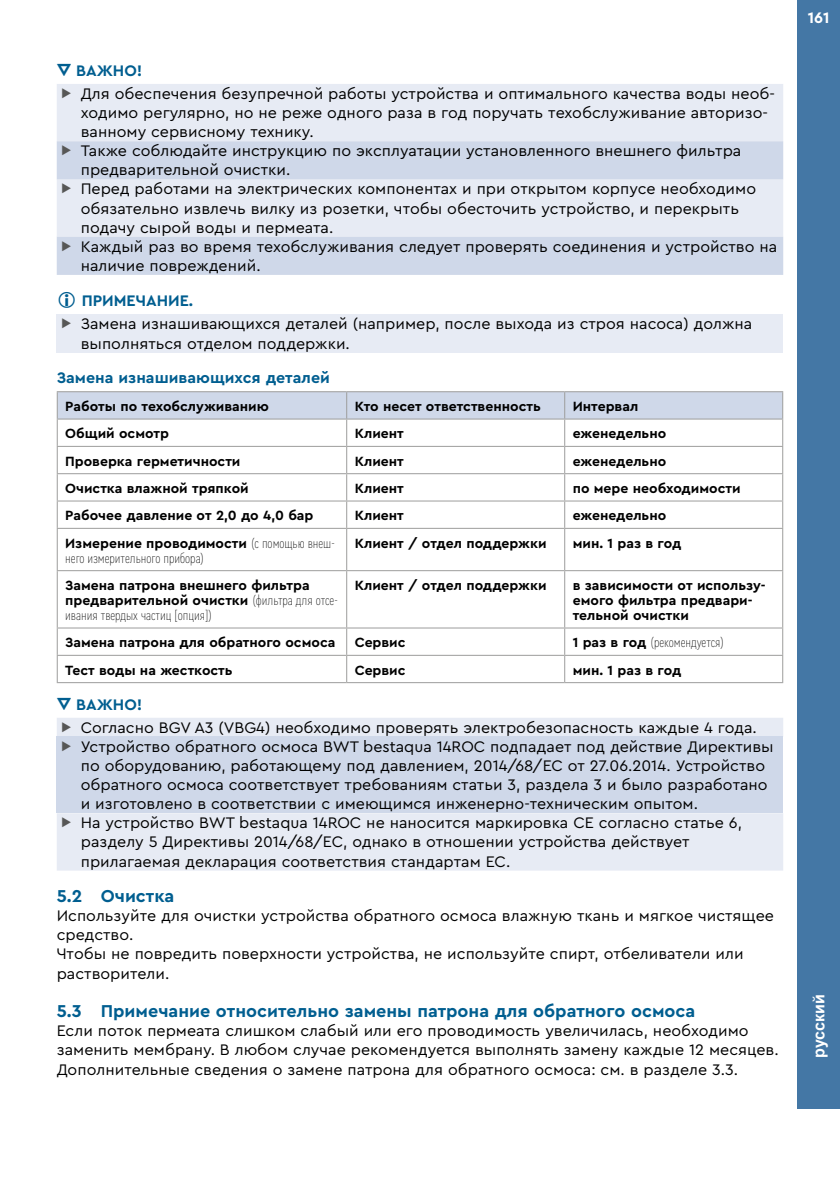
<style>
.page{position:relative;width:840px;height:1191px;background:#fff}
.page>*{position:absolute;margin:0;border:0;box-sizing:border-box;transform-origin:0 0}
.t1{font:700 18px "Cera PRO";color:#005e90}
.copy{font:16px/19.2px "Cera PRO";color:#000}
.copy_fett{font:700 16px "Cera PRO";color:#005e90}
.t2{font:700 16px "Arial";color:#fff}
.t3{font:700 16px "Cera PRO";color:#fff}
.Tabelle_bold_links{font:700 14px/15px "Cera PRO";color:#000}
.Tabelle_bold_links-2{font:100 14px/15px "Cera Condensed Pro";color:#000}
.s1{font-size:20px}
.s2{font-family:"Cera PRO";font-weight:700}
.s3{font-family:"Cera Condensed Pro";font-weight:100}
</style>
<div class="page">
<div style="left:797px;top:0;width:42px;height:1108px;background:#4477a5"></div>
<div style="left:57px;top:84px;width:725px;height:57px;background:#e7ebf4"></div>
<svg style="left:57px;top:141px;width:725px;height:134px;background:#d9e0ed"></svg>
<div style="left:57px;top:314px;width:725px;height:38px;background:#e7ebf4"></div>
<hr style="left:57px;top:391px;width:289px;height:1px;background:#9d9d9c">
<hr style="left:346px;top:391px;width:218px;height:1px;background:#9d9d9c">
<hr style="left:564px;top:391px;width:218px;height:1px;background:#9d9d9c">
<svg style="left:57px;top:392px;width:725px;height:136px"></svg>
<hr style="left:57px;top:528px;width:289px;height:1px;background:#9d9d9c">
<hr style="left:57px;top:529px;width:1px;height:41px;background:#9d9d9c">
<hr style="left:346px;top:528px;width:218px;height:1px;background:#9d9d9c">
<hr style="left:346px;top:529px;width:1px;height:41px;background:#9d9d9c">
<hr style="left:564px;top:528px;width:218px;height:1px;background:#9d9d9c">
<hr style="left:564px;top:529px;width:1px;height:41px;background:#9d9d9c">
<hr style="left:781px;top:529px;width:1px;height:41px;background:#9d9d9c">
<hr style="left:57px;top:570px;width:289px;height:1px;background:#9d9d9c">
<hr style="left:57px;top:571px;width:1px;height:56px;background:#9d9d9c">
<hr style="left:346px;top:570px;width:218px;height:1px;background:#9d9d9c">
<hr style="left:346px;top:571px;width:1px;height:56px;background:#9d9d9c">
<hr style="left:564px;top:570px;width:218px;height:1px;background:#9d9d9c">
<hr style="left:564px;top:571px;width:1px;height:56px;background:#9d9d9c">
<hr style="left:781px;top:571px;width:1px;height:56px;background:#9d9d9c">
<hr style="left:57px;top:627px;width:289px;height:1px;background:#9d9d9c">
<hr style="left:346px;top:627px;width:218px;height:1px;background:#9d9d9c">
<hr style="left:564px;top:627px;width:218px;height:1px;background:#9d9d9c">
<hr style="left:57px;top:655px;width:289px;height:1px;background:#9d9d9c">
<svg style="left:57px;top:628px;width:1px;height:54px"></svg>
<hr style="left:346px;top:655px;width:218px;height:1px;background:#9d9d9c">
<svg style="left:346px;top:628px;width:1px;height:54px"></svg>
<hr style="left:564px;top:655px;width:218px;height:1px;background:#9d9d9c">
<svg style="left:564px;top:628px;width:1px;height:54px"></svg>
<hr style="left:57px;top:682px;width:289px;height:1px;background:#9d9d9c">
<hr style="left:346px;top:682px;width:218px;height:1px;background:#9d9d9c">
<hr style="left:564px;top:682px;width:218px;height:1px;background:#9d9d9c">
<div style="left:57px;top:718px;width:725px;height:152px;background:#e7ebf4"></div>
<div style="left:57px;top:736px;width:725px;height:77px;background:#cfd8e9"></div>
<svg style="left:62px;top:88px;width:9px;height:10px"></svg>
<svg style="left:62px;top:145px;width:9px;height:10px"></svg>
<svg style="left:62px;top:183px;width:9px;height:11px"></svg>
<svg style="left:62px;top:241px;width:9px;height:10px"></svg>
<svg style="left:62px;top:721px;width:9px;height:11px"></svg>
<svg style="left:62px;top:817px;width:9px;height:10px"></svg>
<p class="copy_fett" style="left:57px;top:60px;width:87px"><span class="s1">▽</span> ВАЖНО!</p>
<p class="copy" style="left:81px;top:83px;width:695px">Для обеспечения безупречной работы устройства и оптимального качества воды необ&shy;ходимо регулярно, но не реже одного раза в год поручать техобслуживание авторизо&shy;ванному сервисному технику.</p>
<p class="copy" style="left:81px;top:140px;width:661px">Также соблюдайте инструкцию по эксплуатации установленного внешнего фильтра предварительной очистки.</p>
<p class="copy" style="left:81px;top:179px;width:676px">Перед работами на электрических компонентах и при открытом корпусе необходимо обязательно извлечь вилку из розетки, чтобы обесточить устройство, и перекрыть подачу сырой воды и пермеата.</p>
<p class="copy" style="left:81px;top:236px;width:697px">Каждый раз во время техобслуживания следует проверять соединения и устройство на наличие повреждений.</p>
<p class="copy_fett" style="left:82px;top:290px;width:113px">ПРИМЕЧАНИЕ.</p>
<p class="copy" style="left:81px;top:314px;width:672px">Замена изнашивающихся деталей (например, после выхода из строя насоса) должна выполняться отделом поддержки.</p>
<p class="copy_fett" style="left:57px;top:367px;width:274px">Замена изнашивающихся деталей</p>
<p class="Tabelle_bold_links" style="left:65px;top:398px;width:205px">Работы по техобслуживанию</p>
<p class="Tabelle_bold_links" style="left:354px;top:398px;width:187px">Кто несет ответственность</p>
<p class="Tabelle_bold_links" style="left:572px;top:398px;width:67px">Интервал</p>
<p class="Tabelle_bold_links" style="left:65px;top:425px;width:105px">Общий осмотр</p>
<p class="Tabelle_bold_links" style="left:354px;top:425px;width:51px">Клиент</p>
<p class="Tabelle_bold_links" style="left:572px;top:425px;width:95px">еженедельно</p>
<p class="Tabelle_bold_links" style="left:65px;top:453px;width:176px">Проверка герметичности</p>
<p class="Tabelle_bold_links" style="left:354px;top:453px;width:51px">Клиент</p>
<p class="Tabelle_bold_links" style="left:572px;top:453px;width:95px">еженедельно</p>
<p class="Tabelle_bold_links" style="left:65px;top:480px;width:185px">Очистка влажной тряпкой</p>
<p class="Tabelle_bold_links" style="left:354px;top:480px;width:51px">Клиент</p>
<p class="Tabelle_bold_links" style="left:572px;top:480px;width:169px">по мере необходимости</p>
<p class="Tabelle_bold_links" style="left:65px;top:507px;width:249px">Рабочее давление от 2,0 до 4,0 бар</p>
<p class="Tabelle_bold_links" style="left:354px;top:507px;width:51px">Клиент</p>
<p class="Tabelle_bold_links" style="left:572px;top:507px;width:95px">еженедельно</p>
<p class="Tabelle_bold_links-2" style="left:65px;top:535px;width:271px"><span class="s2">Измерение проводимости</span> (с помощью внеш&shy;него измерительного прибора)</p>
<p class="Tabelle_bold_links" style="left:354px;top:535px;width:193px">Клиент / отдел поддержки</p>
<p class="Tabelle_bold_links" style="left:572px;top:535px;width:110px">мин. 1 раз в год</p>
<p class="Tabelle_bold_links" style="left:65px;top:577px;width:274px">Замена патрона внешнего фильтра предварительной очистки <span class="s3">(фильтра для отсе&shy;ивания твердых частиц [опция])</span></p>
<p class="Tabelle_bold_links" style="left:354px;top:577px;width:193px">Клиент / отдел поддержки</p>
<p class="Tabelle_bold_links" style="left:572px;top:577px;width:194px">в зависимости от использу&shy;емого фильтра предвари&shy;тельной очистки</p>
<p class="Tabelle_bold_links" style="left:65px;top:634px;width:271px">Замена патрона для обратного осмоса</p>
<p class="Tabelle_bold_links" style="left:354px;top:634px;width:52px">Сервис</p>
<p class="Tabelle_bold_links-2" style="left:572px;top:634px;width:152px"><span class="s2">1 раз в год</span> (рекомендуется)</p>
<p class="Tabelle_bold_links" style="left:65px;top:662px;width:169px">Тест воды на жесткость</p>
<p class="Tabelle_bold_links" style="left:354px;top:662px;width:52px">Сервис</p>
<p class="Tabelle_bold_links" style="left:572px;top:662px;width:110px">мин. 1 раз в год</p>
<p class="copy_fett" style="left:57px;top:693px;width:87px"><span class="s1">▽</span> ВАЖНО!</p>
<p class="copy" style="left:81px;top:717px;width:677px">Согласно BGV A3 (VBG4) необходимо проверять электробезопасность каждые 4 года.</p>
<p class="copy" style="left:81px;top:736px;width:694px">Устройство обратного осмоса BWT bestaqua 14ROC подпадает под действие Директивы по оборудованию, работающему под давлением, 2014/68/ЕС от 27.06.2014. Устройство обратного осмоса соответствует требованиям статьи 3, раздела 3 и было разработано и изготовлено в соответствии с имеющимся инженерно-техническим опытом.</p>
<p class="copy" style="left:81px;top:812px;width:662px">На устройство BWT bestaqua 14ROC не наносится маркировка CE согласно статье 6, разделу 5 Директивы 2014/68/ЕС, однако в отношении устройства действует прилагаемая декларация соответствия стандартам ЕС.</p>
<p class="t1" style="left:57px;top:883px;width:119px">5.2 Очистка</p>
<p class="copy" style="left:57px;top:905px;width:718px">Используйте для очистки устройства обратного осмоса влажную ткань и мягкое чистящее средство.</p>
<p class="copy" style="left:57px;top:943px;width:688px">Чтобы не повредить поверхности устройства, не используйте спирт, отбеливатели или растворители.</p>
<p class="t1" style="left:57px;top:999px;width:639px">5.3 Примечание относительно замены патрона для обратного осмоса</p>
<p class="copy" style="left:57px;top:1020px;width:723px">Если поток пермеата слишком слабый или его проводимость увеличилась, необходимо заменить мембрану. В любом случае рекомендуется выполнять замену каждые 12 месяцев.</p>
<p class="copy" style="left:57px;top:1059px;width:682px">Дополнительные сведения о замене патрона для обратного осмоса: см. в разделе 3.3.</p>
<p class="t3" style="left:807px;top:7px;width:23px">161</p>
<p class="t2" style="left:807px;top:1057px;width:65px;rotate:-90deg">русский</p>
</div>
